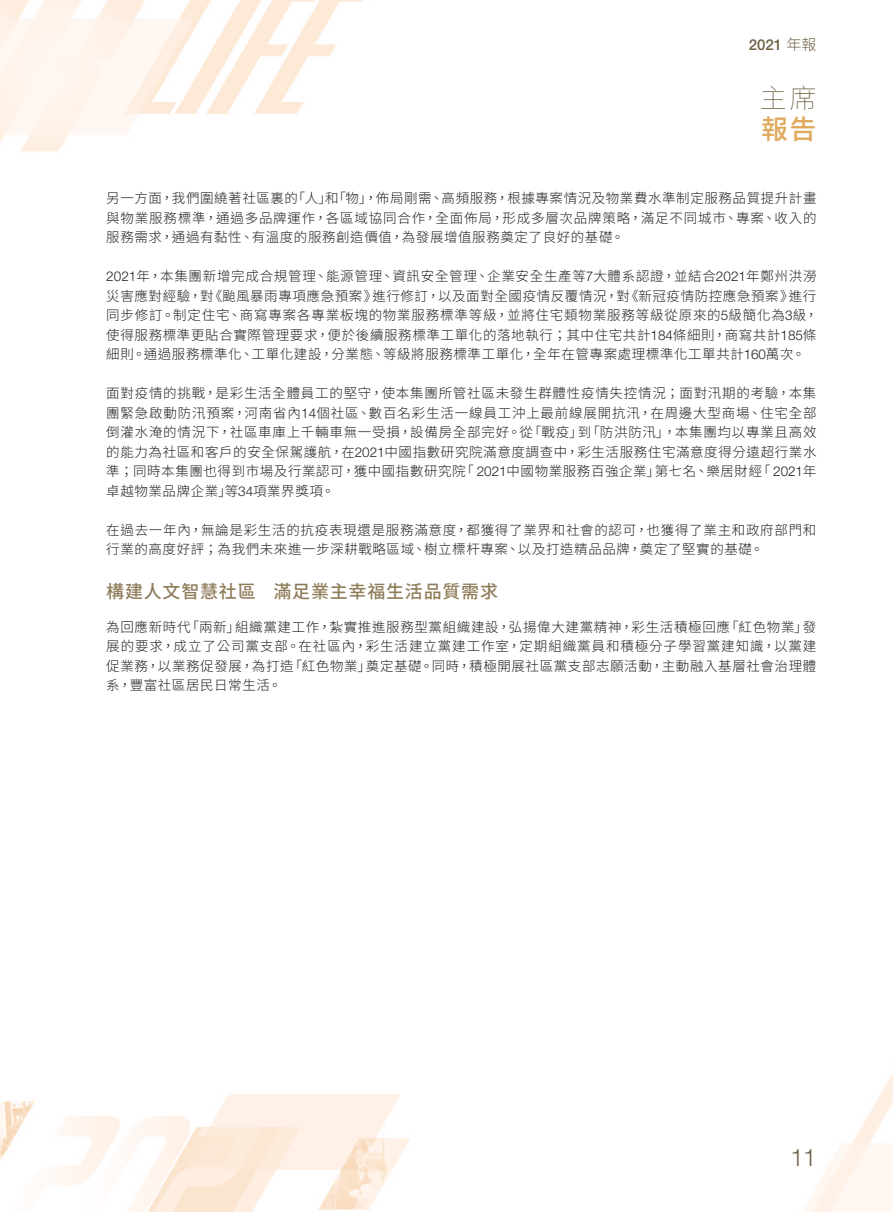
<style>
.page{position:relative;width:893px;height:1212px;background:#fff}
.page>*{position:absolute;margin:0;border:0;box-sizing:border-box;transform-origin:0 0}
.t1{font:200 27px "Source Han Sans TC";color:#706145}
.t2{font:500 27px "Source Han Sans TC";color:#dfa85b}
.t3{font:300 24px "Helvetica Neue LT Std";color:#706145}
.Heading_1{font:500 18px "Source Han Sans TC";letter-spacing:.045em;color:#907d5a}
.t4{font:500 15px "Helvetica Neue LT Std";color:#706145}
.Body_Text{font:300 13.5px/19.5px "Source Han Sans TC";letter-spacing:.045em;color:#231f20;text-align:justify}
.s1{font-family:"Source Han Sans TC";font-weight:300}
.s2{font-family:"Helvetica Neue LT Std"}
</style>
<div class="page">
<img style="left:0;top:0;width:893px;height:1212px">
<p class="t4" style="left:749px;top:36px;width:69px">2021 <span class="s1">年報</span></p>
<h1 class="t1" style="left:760px;top:82px;width:58px">主席</h1>
<h1 class="t2" style="left:761px;top:114px;width:57px">報告</h1>
<p class="Body_Text" style="left:106px;top:189px;width:712px">另一方面，我們圍繞著社區裏的「人」和「物」，佈局剛需、高頻服務，根據專案情況及物業費水準制定服務品質提升計畫與物業服務標準，通過多品牌運作，各區域協同合作，全面佈局，形成多層次品牌策略，滿足不同城市、專案、收入的服務需求，通過有黏性、有溫度的服務創造價值，為發展增值服務奠定了良好的基礎。</p>
<p class="Body_Text" style="left:106px;top:267px;width:713px;text-align:left"><span class="s2">2021</span>年，本集團新增完成合規管理、能源管理、資訊安全管理、企業安全生產等<span class="s2">7</span>大體系認證，並結合<span class="s2">2021</span>年鄭州洪澇災害應對經驗，對《颱風暴雨專項應急預案》進行修訂，以及面對全國疫情反覆情況，對《新冠疫情防控應急預案》進行同步修訂。制定住宅、商寫專案各專業板塊的物業服務標準等級，並將住宅類物業服務等級從原來的<span class="s2">5</span>級簡化為<span class="s2">3</span>級，使得服務標準更貼合實際管理要求，便於後續服務標準工單化的落地執行；其中住宅共計<span class="s2">184</span>條細則，商寫共計<span class="s2">185</span>條細則。通過服務標準化、工單化建設，分業態、等級將服務標準工單化，全年在管專案處理標準化工單共計<span class="s2">160</span>萬次。</p>
<p class="Body_Text" style="left:106px;top:384px;width:712px">面對疫情的挑戰，是彩生活全體員工的堅守，使本集團所管社區未發生群體性疫情失控情況；面對汛期的考驗，本集團緊急啟動防汛預案，河南省內<span class="s2">14</span>個社區、數百名彩生活一線員工沖上最前線展開抗汛，在周邊大型商場、住宅全部倒灌水淹的情況下，社區車庫上千輛車無一受損，設備房全部完好。從「戰疫」到「防洪防汛」，本集團均以專業且高效的能力為社區和客戶的安全保駕護航，在<span class="s2">2021</span>中國指數研究院滿意度調查中，彩生活服務住宅滿意度得分遠超行業水準；同時本集團也得到市場及行業認可，獲中國指數研究院「 <span class="s2">2021</span>中國物業服務百強企業」第七名、樂居財經「 <span class="s2">2021</span>年卓越物業品牌企業」等<span class="s2">34</span>項業界獎項。</p>
<p class="Body_Text" style="left:106px;top:520px;width:712px">在過去一年內，無論是彩生活的抗疫表現還是服務滿意度，都獲得了業界和社會的認可，也獲得了業主和政府部門和行業的高度好評；為我們未來進一步深耕戰略區域、樹立標杆專案、以及打造精品品牌，奠定了堅實的基礎。</p>
<p class="Heading_1" style="left:106px;top:581px;width:393px">構建人文智慧社區　滿足業主幸福生活品質需求</p>
<p class="Body_Text" style="left:106px;top:617px;width:712px">為回應新時代「兩新」組織黨建工作，紮實推進服務型黨組織建設，弘揚偉大建黨精神，彩生活積極回應「紅色物業」發展的要求，成立了公司黨支部。在社區內，彩生活建立黨建工作室，定期組織黨員和積極分子學習黨建知識，以黨建促業務，以業務促發展，為打造「紅色物業」奠定基礎。同時，積極開展社區黨支部志願活動，主動融入基層社會治理體系，豐富社區居民日常生活。</p>
<h2 class="t3" style="left:790px;top:1142px;width:28px">11</h2>
</div>
